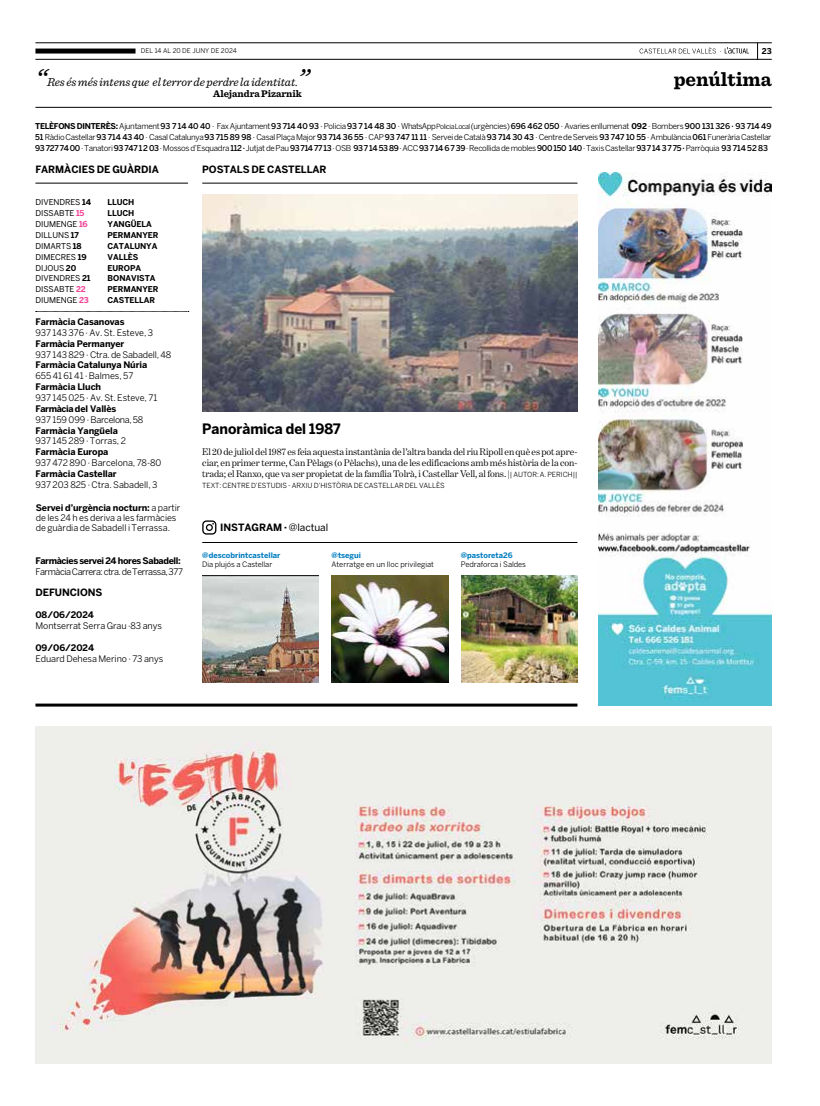
<style>
.page{position:relative;width:820px;height:1106px;background:#fff}
.page>*{position:absolute;margin:0;border:0;box-sizing:border-box;transform-origin:0 0}
.t1{font:italic 30px "Sentinel";color:#000}
.t2{font:700 20px "Sentinel";letter-spacing:-.005em;color:#000}
.t3{font:700 14.3px "Benton Sans";color:#000}
.t4{font:italic 12px "Sentinel";letter-spacing:-.005em;color:#000}
.t5{font:700 10px "Benton Sans";letter-spacing:-.01em;color:#000}
.t6{font:700 10px "Sentinel";letter-spacing:-.005em;color:#000}
.t7{font:9.7px/10.9px "Benton Modern One";letter-spacing:-.005em;color:#000;text-align:justify}
.t8{font:9px/10px "Benton Sans";letter-spacing:-.005em;color:#000}
.t9{font:700 9px "Benton Sans";letter-spacing:-.01em;color:#000}
.t10{font:9px "Benton Sans";letter-spacing:-.045em;color:#000}
.t11{font:700 9px "Benton Sans";letter-spacing:-.04em;color:#000}
.t12{font:9px "Benton Sans";letter-spacing:-.035em;color:#000}
.t13{font:8px/10.9px "Benton Sans";letter-spacing:-.035em;color:#000;text-align:justify}
.t14{font:8px "Benton Sans";letter-spacing:-.005em;color:#000}
.t15{font:700 8px "Benton Sans";letter-spacing:-.01em;color:#000}
.t16{font:7.5px "Benton Sans";letter-spacing:-.01em;color:#000}
.t17{font:700 7.5px "Benton Sans";color:#007dc1}
.t18{font:7px "Benton Sans";letter-spacing:-.005em;color:#000}
.t19{font:6.5px "Benton Sans";letter-spacing:.005em;color:#000}
.s1{font-weight:700}
.s2{font-weight:500}
.s3{font-size:7px}
.s4{font-weight:700;color:#f34397}
.s5{font-family:"Benton Sans";font-size:7px}
.s6{font-weight:400}
</style>
<div class="page">
<svg style="left:757px;top:44px;width:1px;height:15px"></svg>
<svg style="left:639px;top:47px;width:109px;height:7px"></svg>
<hr style="left:35px;top:107px;width:736px;height:1px;background:#000">
<hr style="left:35px;top:43px;width:736px;height:1px;background:#000">
<hr style="left:35px;top:59px;width:736px;height:1px;background:#000">
<div style="left:35px;top:49px;width:100px;height:5px;background:#000"></div>
<img style="left:35px;top:727px;width:736px;height:336px">
<svg style="left:36px;top:311px;width:153px;height:1px"></svg>
<img style="left:202px;top:575px;width:116px;height:108px">
<img style="left:331px;top:575px;width:117px;height:108px">
<img style="left:461px;top:575px;width:116px;height:108px">
<hr style="left:202px;top:183px;width:375px;height:1px;background:#000">
<hr style="left:202px;top:542px;width:375px;height:1px;background:#000">
<img style="left:202px;top:195px;width:375px;height:217px">
<hr style="left:35px;top:183px;width:153px;height:1px;background:#000">
<hr style="left:35px;top:703px;width:542px;height:3px;background:#000">
<svg style="left:202px;top:520px;width:14px;height:14px"></svg>
<img style="left:598px;top:172px;width:173px;height:533px">
<p class="t19" style="left:141px;top:47px;width:97px">DEL 14 AL 20 DE JUNY DE 2024</p>
<p class="t15" style="left:761px;top:46px;width:11px">23</p>
<h1 class="t1" style="left:35px;top:56px;width:13px">“</h1>
<h3 class="t4" style="left:47px;top:73px;width:252px">Res és més intens que el terror de perdre la identitat.</h3>
<h1 class="t1" style="left:297px;top:56px;width:13px">”</h1>
<p class="t6" style="left:213px;top:86px;width:90px">Alejandra Pizarnik</p>
<h2 class="t2" style="left:673px;top:64px;width:99px">penúltima</h2>
<p class="t13" style="left:35px;top:121px;width:737px"><span class="s1">TELÈFONS DINTERÈS:</span> Ajuntament <span class="s2">93 7 14 40 40</span> · Fax Ajuntament <span class="s2">93 714 40 93</span> · Policia <span class="s2">93 7 14 48 30</span> · WhatsApp <span class="s3">Policia Local</span> (urgències) <span class="s2">696 462 050</span> · Avaries enllumenat <span class="s1">092</span> · Bombers <span class="s2">900 131 326 · 93 714 49<br>51</span> Ràdio Castellar <span class="s2">93 714 43 40</span> · Casal Catalunya <span class="s2">93 715 89 98</span> · Casal Plaça Major <span class="s2">93 714 36 55</span> · CAP <span class="s2">93 747 11 11</span> · Servei de Català <span class="s2">93 714 30 43</span> · Centre de Serveis <span class="s2">93 747 10 55</span> · Ambulància <span class="s2">061</span> Funerària Castellar <span class="s2">93 727 74 00</span> · Tanatori <span class="s2">93 747 1 2 03</span> · Mossos d’Esquadra <span class="s2">112 ·</span> Jutjat de Pau <span class="s2">93 714 77 13</span> · OSB <span class="s2">93 7 14 53 89</span> · ACC <span class="s2">93 7 14 6 7 39</span> · Recollida de mobles <span class="s2">900 150 140</span> · Taxis Castellar <span class="s2">93 7 14 3 7 75 ·</span> Parròquia <span class="s2">93 714 52 83</span></p>
<p class="t5" style="left:35px;top:163px;width:125px">FARMÀCIES DE GUÀRDIA</p>
<p class="t14" style="left:35px;top:198px;width:57px">DIVENDRES <span class="s1">14</span></p>
<p class="t15" style="left:107px;top:198px;width:28px">LLUCH</p>
<p class="t14" style="left:35px;top:209px;width:50px">DISSABTE <span class="s4">15</span></p>
<p class="t15" style="left:107px;top:209px;width:28px">LLUCH</p>
<p class="t14" style="left:35px;top:219px;width:54px">DIUMENGE <span class="s4">16</span></p>
<p class="t15" style="left:107px;top:219px;width:46px">YANGÜELA</p>
<p class="t14" style="left:35px;top:230px;width:45px">DILLUNS <span class="s1">17</span></p>
<p class="t15" style="left:107px;top:230px;width:53px">PERMANYER</p>
<p class="t14" style="left:35px;top:241px;width:48px">DIMARTS <span class="s1">18</span></p>
<p class="t15" style="left:107px;top:241px;width:51px">CATALUNYA</p>
<p class="t14" style="left:35px;top:252px;width:53px">DIMECRES <span class="s1">19</span></p>
<p class="t15" style="left:107px;top:252px;width:32px">VALLÈS</p>
<p class="t14" style="left:35px;top:263px;width:42px">DIJOUS <span class="s1">20</span></p>
<p class="t15" style="left:107px;top:263px;width:35px">EUROPA</p>
<p class="t14" style="left:35px;top:274px;width:57px">DIVENDRES <span class="s1">21</span></p>
<p class="t15" style="left:107px;top:274px;width:50px">BONAVISTA</p>
<p class="t14" style="left:35px;top:285px;width:52px">DISSABTE <span class="s4">22</span></p>
<p class="t15" style="left:107px;top:285px;width:53px">PERMANYER</p>
<p class="t14" style="left:35px;top:295px;width:55px">DIUMENGE <span class="s4">23</span></p>
<p class="t15" style="left:107px;top:295px;width:49px">CASTELLAR</p>
<p class="t9" style="left:35px;top:316px;width:90px">Farmàcia Casanovas</p>
<p class="t8" style="left:35px;top:327px;width:119px">937 143 376 · Av. St. Esteve, 3</p>
<p class="t9" style="left:35px;top:338px;width:90px">Farmàcia Permanyer</p>
<p class="t8" style="left:35px;top:349px;width:137px">937 143 829 · Ctra. de Sabadell, 48</p>
<p class="t9" style="left:35px;top:360px;width:113px">Farmàcia Catalunya Núria</p>
<p class="t8" style="left:35px;top:371px;width:99px">655 41 61 41 · Balmes, 57</p>
<p class="t9" style="left:35px;top:381px;width:67px">Farmàcia Lluch</p>
<p class="t8" style="left:35px;top:392px;width:123px">937 145 025 · Av. St. Esteve, 71</p>
<p class="t9" style="left:35px;top:403px;width:82px">Farmàcia del Vallès</p>
<p class="t12" style="left:35px;top:414px;width:109px">937 159 099 · Barcelona, 58</p>
<p class="t9" style="left:35px;top:425px;width:84px">Farmàcia Yangüela</p>
<p class="t8" style="left:35px;top:436px;width:92px">937 145 289 · Torras, 2</p>
<p class="t9" style="left:35px;top:446px;width:74px">Farmàcia Europa</p>
<p class="t8" style="left:35px;top:458px;width:127px">937 472 890 · Barcelona, 78-80</p>
<p class="t9" style="left:35px;top:468px;width:83px">Farmàcia Castellar</p>
<p class="t8" style="left:35px;top:479px;width:123px">937 203 825 · Ctra. Sabadell, 3</p>
<p class="t8" style="left:36px;top:502px;width:146px"><span class="s1">Servei d’urgència nocturn:</span> a partir de les 24 h es deriva a les farmàcies de guàrdia de Sabadell i Terrassa.</p>
<p class="t11" style="left:35px;top:555px;width:147px">Farmàcies servei 24 hores Sabadell:</p>
<p class="t10" style="left:35px;top:566px;width:149px">Farmàcia Carrera: ctra. de Terrassa, 377</p>
<p class="t5" style="left:35px;top:587px;width:68px">DEFUNCIONS</p>
<p class="t9" style="left:35px;top:609px;width:60px">08/06/2024</p>
<p class="t8" style="left:35px;top:620px;width:128px">Montserrat Serra Grau ·83 anys</p>
<p class="t9" style="left:35px;top:642px;width:60px">09/06/2024</p>
<p class="t8" style="left:35px;top:653px;width:129px">Eduard Dehesa Merino · 73 anys</p>
<p class="t5" style="left:202px;top:163px;width:126px">POSTALS DE CASTELLAR</p>
<h3 class="t3" style="left:202px;top:420px;width:140px">Panoràmica del 1987</h3>
<p class="t7" style="left:202px;top:446px;width:376px">El 20 de juliol del 1987 es feia aquesta instantània de l’altra banda del riu Ripoll en què es pot apre&shy;ciar, en primer terme, Can Pèlags (o Pèlachs), una de les edificacions amb més història de la con&shy;trada; el Ranxo, que va ser propietat de la família Tolrà, i Castellar Vell, al fons. |<span class="s5">| AUTOR: A. PERICH||</span></p>
<p class="t18" style="left:202px;top:481px;width:244px">TEXT: CENTRE D’ESTUDIS - ARXIU D’HISTÒRIA DE CASTELLAR DEL VALLÈS</p>
<p class="t5" style="left:220px;top:521px;width:109px">INSTAGRAM · <span class="s6">@lactual</span></p>
<p class="t17" style="left:202px;top:550px;width:80px">@descobrintcastellar</p>
<p class="t17" style="left:331px;top:550px;width:31px">@tsegui</p>
<p class="t17" style="left:460px;top:550px;width:53px">@pastoreta26</p>
<p class="t16" style="left:202px;top:560px;width:71px">Dia plujós a Castellar</p>
<p class="t16" style="left:331px;top:560px;width:104px">Aterratge en un lloc privilegiat</p>
<p class="t16" style="left:460px;top:560px;width:67px">Pedraforca i Saldes</p>
</div>
